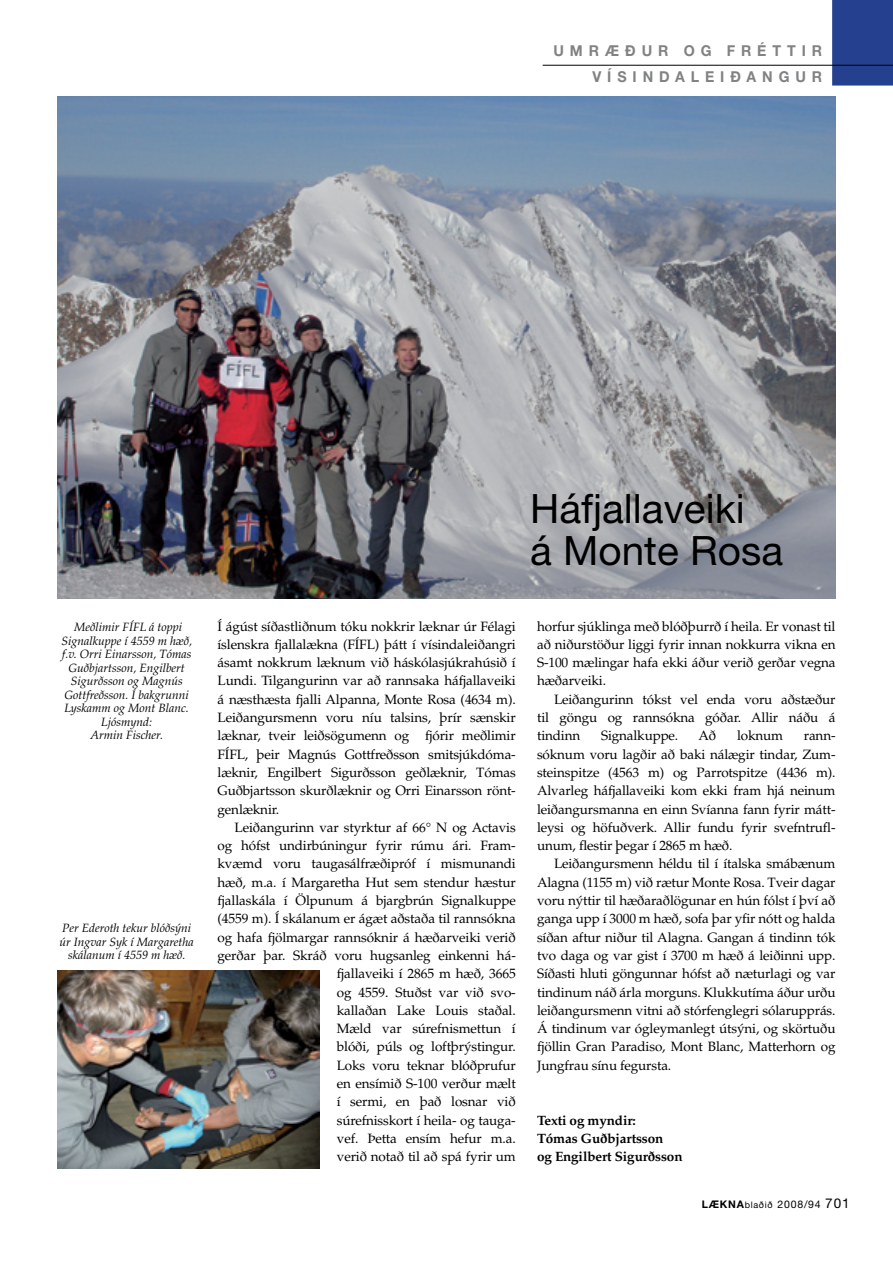
<style>
.page{position:relative;width:893px;height:1263px;background:#fff}
.page>*{position:absolute;margin:0;border:0;box-sizing:border-box;transform-origin:0 0}
.t1{font:40.5px/42px "Helvetica Neue";color:#000}
.t2{font:700 15px/25.5px "Helvetica Neue";letter-spacing:.415em;color:#808284;text-align:right;scale:.95 1}
.t3{font:13.5px/18.3px "Palatino";letter-spacing:-.01em;color:#000;text-align:justify}
.t4{font:700 13.5px/18.3px "Palatino";letter-spacing:-.01em;color:#000}
.t5{font:italic 12px/13.5px "Palatino";color:#000;text-align:center}
.t6{font:10.5px "Helvetica Neue";letter-spacing:.075em;color:#000}
.s1{font-weight:700}
.s2{font-size:9px}
.s3{font-size:13.5px}
</style>
<div class="page">
<div style="left:832px;top:0;width:61px;height:86px;background:#24408f"></div>
<hr style="left:543px;top:65px;width:350px;height:1px;background:#000">
<img style="left:57px;top:97px;width:779px;height:502px">
<img style="left:57px;top:971px;width:263px;height:197px">
<p class="t2" style="left:553px;top:38px;width:284px">UMRÆÐUR OG FRÉTTIR<br>VÍSINDALEIÐANGUR</p>
<p class="t5" style="left:61px;top:621px;width:132px">Meðlimir FÍFL á toppi<br>Signalkuppe í 4559 m hæð, f.v. Orri Einarsson, Tómas<br>Guðbjartsson, Engilbert<br>Sigurðsson og Magnús<br>Gottfreðsson. Í bakgrunni<br>Lyskamm og Mont Blanc.<br>Ljósmynd:<br>Armin Fischer.</p>
<p class="t5" style="left:60px;top:922px;width:136px">Per Ederoth tekur blóðsýni úr Ingvar Syk í Margaretha skálanum í 4559 m hæð.</p>
<h1 class="t1" style="left:530px;top:487px;width:254px">Háfjallaveiki<br>á Monte Rosa</h1>
<p class="t3" style="left:218px;top:617px;width:300px">Í ágúst síðastliðnum tóku nokkrir læknar úr Félagi íslenskra fjallalækna (FÍFL) þátt í vísindaleiðangri ásamt nokkrum læknum við háskólasjúkrahúsið í Lundi. Tilgangurinn var að rannsaka háfjallaveiki á næsthæsta fjalli Alpanna, Monte Rosa (4634 m).<br>Leiðangursmenn voru níu talsins, þrír sænskir læknar, tveir leiðsögumenn og fjórir meðlimir FÍFL, þeir Magnús Gottfreðsson smitsjúkdóma&shy;læknir, Engilbert Sigurðsson geðlæknir, Tómas Guðbjartsson skurðlæknir og Orri Einarsson rönt&shy;genlæknir.</p>
<p class="t3" style="left:218px;top:818px;width:300px;text-align:right">Leiðangurinn var styrktur af 66° N og Actavis og hófst undirbúningur fyrir rúmu ári. Fram&shy;kvæmd voru taugasálfræðipróf í mismunandi hæð, m.a. í Margaretha Hut sem stendur hæstur fjallaskála í Ölpunum á bjargbrún Signalkuppe (4559 m). Í skálanum er ágæt aðstaða til rannsókna og hafa fjölmargar rannsóknir á hæðarveiki verið gerðar þar. Skráð voru hugsanleg einkenni há&shy;fjallaveiki í 2865 m hæð, 3665<br>og 4559. Stuðst var við svo-<br>kallaðan Lake Louis staðal.<br>Mæld var súrefnismettun í<br>blóði, púls og loftþrýstingur.<br>Loks voru teknar blóðprufur<br>en ensímið S-100 verður mælt<br>í sermi, en það losnar við<br>súrefnisskort í heila- og tauga-<br>vef. Þetta ensím hefur m.a.<br>verið notað til að spá fyrir um</p>
<p class="t3" style="left:537px;top:617px;width:300px">horfur sjúklinga með blóðþurrð í heila. Er vonast til að niðurstöður liggi fyrir innan nokkurra vikna en S-100 mælingar hafa ekki áður verið gerðar vegna hæðarveiki.</p>
<p class="t3" style="left:537px;top:690px;width:300px;text-indent:17px">Leiðangurinn tókst vel enda voru aðstæður til göngu og rannsókna góðar. Allir náðu á tindinn</p>
<p class="t3" style="left:601px;top:727px;width:79px">Signalkuppe.</p>
<p class="t3" style="left:699px;top:727px;width:19px">Að</p>
<p class="t3" style="left:737px;top:727px;width:48px">loknum</p>
<p class="t3" style="left:537px;top:727px;width:300px;text-indent:267px">rann&shy;sóknum voru lagðir að baki nálægir tindar, Zum&shy;steinspitze (4563 m) og Parrotspitze (4436 m).<br>Alvarleg háfjallaveiki kom ekki fram hjá neinum leiðangursmanna en einn Svíanna fann fyrir mátt&shy;leysi og höfuðverk. Allir fundu fyrir svefntrufl&shy;unum, flestir þegar í 2865 m hæð.</p>
<p class="t3" style="left:537px;top:855px;width:300px;text-indent:17px">Leiðangursmenn héldu til í ítalska smábænum Alagna (1155 m) við rætur Monte Rosa. Tveir dagar voru nýttir til hæðaraðlögunar en hún fólst í því að ganga upp í 3000 m hæð, sofa þar yfir nótt og halda síðan aftur niður til Alagna. Gangan á tindinn tók tvo daga og var gist í 3700 m hæð á leiðinni upp.<br>Síðasti hluti göngunnar hófst að næturlagi og var tindinum náð árla morguns. Klukkutíma áður urðu leiðangursmenn vitni að stórfenglegri sólarupprás.<br>Á tindinum var ógleymanlegt útsýni, og skörtuðu fjöllin Gran Paradiso, Mont Blanc, Matterhorn og Jungfrau sínu fegursta.</p>
<p class="t4" style="left:537px;top:1111px;width:147px">Texti og myndir:<br>Tómas Guðbjartsson<br>og Engilbert Sigurðsson</p>
<p class="t6" style="left:702px;top:1198px;width:150px"><span class="s1">LÆKNA</span><span class="s2">blaðið</span> 2008/94 <span class="s3">701</span></p>
</div>
